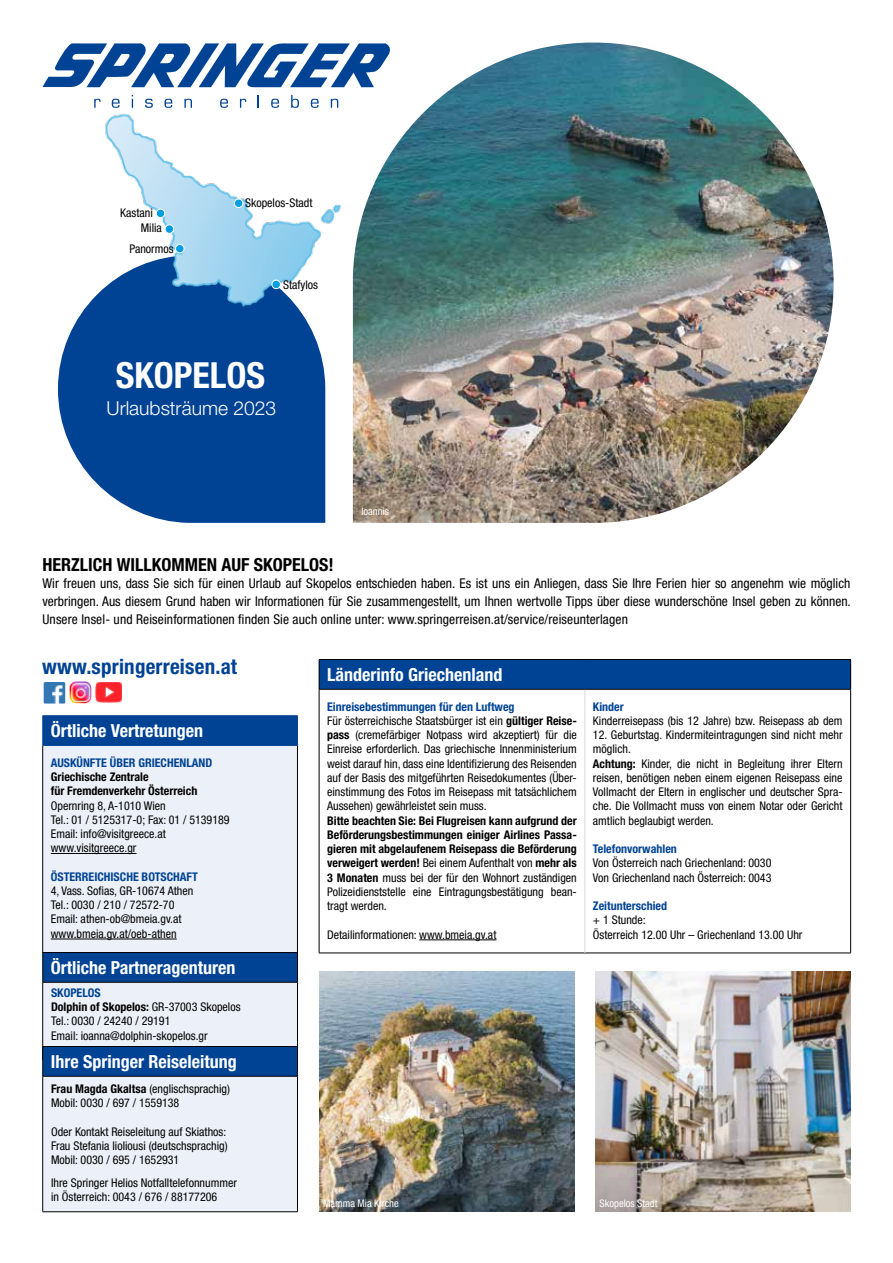
<style>
.page{position:relative;width:893px;height:1263px;background:#fff}
.page>*{position:absolute;margin:0;border:0;box-sizing:border-box;transform-origin:0 0}
.t1{font:700 condensed 36px "Helvetica Neue LT Pro";color:#fff}
.t2{font:700 condensed 21px "Helvetica Neue LT Pro";letter-spacing:.01em;color:#004394}
.t3{font:300 19.2px "Helvetica Neue LT Pro";color:#fff}
.t4{font:700 condensed 18px "Helvetica Neue LT Pro";color:#fff}
.t5{font:700 condensed 18px "Helvetica Neue LT Pro";color:#000}
.t6{font:condensed 13.5px/17.5px "Helvetica Neue LT Pro";letter-spacing:.01em;color:#000;text-align:justify}
.t7{font:condensed 12px/14.2px "Helvetica Neue LT Pro";color:#000}
.t8{font:700 condensed 12px/14.2px "Helvetica Neue LT Pro";color:#000}
.t9{font:700 condensed 12px "Helvetica Neue LT Pro";color:#004394}
.t10{font:condensed 10.5px "Helvetica Neue LT Pro";color:#fff}
.s1{font-weight:700;color:#004394}
.s2{font-weight:700}
.s3{font-weight:400}
</style>
<div class="page">
<img style="left:319px;top:972px;width:256px;height:240px">
<img style="left:595px;top:972px;width:255px;height:240px">
<img style="left:70px;top:681px;width:21px;height:22px">
<img style="left:44px;top:682px;width:21px;height:21px">
<img style="left:96px;top:682px;width:26px;height:20px">
<div style="left:43px;top:716px;width:254px;height:29px;background:#004394"></div>
<div style="left:43px;top:745px;width:254px;height:208px;background:#ecf1f9"></div>
<hr style="left:42px;top:746px;width:1px;height:206px;background:#000">
<hr style="left:297px;top:746px;width:1px;height:206px;background:#000">
<svg style="left:42px;top:716px;width:1px;height:29px"></svg>
<hr style="left:43px;top:715px;width:255px;height:1px;background:#004394">
<svg style="left:297px;top:716px;width:1px;height:29px"></svg>
<hr style="left:43px;top:745px;width:255px;height:1px;background:#004394">
<hr style="left:51px;top:853px;width:86px;height:1px;background:#000">
<hr style="left:51px;top:939px;width:126px;height:1px;background:#000">
<div style="left:319px;top:659px;width:532px;height:30px;background:#004394"></div>
<hr style="left:319px;top:689px;width:1px;height:264px;background:#000">
<hr style="left:850px;top:689px;width:1px;height:264px;background:#000">
<hr style="left:319px;top:953px;width:266px;height:1px;background:#000">
<hr style="left:585px;top:953px;width:266px;height:1px;background:#000">
<hr style="left:585px;top:689px;width:1px;height:264px;background:#d9dadb">
<hr style="left:319px;top:659px;width:266px;height:1px;background:#000">
<svg style="left:319px;top:660px;width:1px;height:29px"></svg>
<hr style="left:585px;top:659px;width:266px;height:1px;background:#000">
<svg style="left:850px;top:660px;width:1px;height:29px"></svg>
<hr style="left:319px;top:689px;width:266px;height:1px;background:#000">
<hr style="left:585px;top:689px;width:266px;height:1px;background:#000">
<hr style="left:419px;top:939px;width:77px;height:1px;background:#000">
<div style="left:43px;top:952px;width:254px;height:30px;background:#004394"></div>
<div style="left:43px;top:982px;width:254px;height:77px;background:#ecf1f9"></div>
<hr style="left:43px;top:952px;width:255px;height:1px;background:#000">
<svg style="left:42px;top:953px;width:1px;height:29px"></svg>
<svg style="left:297px;top:953px;width:1px;height:29px"></svg>
<hr style="left:43px;top:982px;width:255px;height:1px;background:#000">
<hr style="left:42px;top:982px;width:1px;height:77px;background:#000">
<hr style="left:297px;top:982px;width:1px;height:77px;background:#000">
<div style="left:43px;top:1046px;width:254px;height:30px;background:#004394"></div>
<div style="left:43px;top:1076px;width:254px;height:136px;background:#ecf1f9"></div>
<hr style="left:43px;top:1046px;width:255px;height:1px;background:#000">
<svg style="left:42px;top:1048px;width:1px;height:28px"></svg>
<svg style="left:297px;top:1059px;width:1px;height:17px"></svg>
<hr style="left:43px;top:1076px;width:255px;height:1px;background:#000">
<hr style="left:42px;top:1076px;width:1px;height:135px;background:#000">
<hr style="left:297px;top:1076px;width:1px;height:135px;background:#000">
<hr style="left:43px;top:1211px;width:255px;height:1px;background:#000">
<svg style="left:58px;top:306px;width:267px;height:217px;background:#17549d"></svg>
<svg style="left:94px;top:99px;width:7px;height:9px"></svg>
<svg style="left:112px;top:99px;width:8px;height:9px"></svg>
<svg style="left:132px;top:95px;width:1px;height:13px"></svg>
<svg style="left:145px;top:99px;width:8px;height:9px"></svg>
<svg style="left:164px;top:99px;width:8px;height:9px"></svg>
<svg style="left:184px;top:99px;width:8px;height:9px"></svg>
<svg style="left:220px;top:99px;width:8px;height:9px"></svg>
<svg style="left:240px;top:99px;width:6px;height:9px"></svg>
<svg style="left:258px;top:95px;width:1px;height:13px"></svg>
<svg style="left:271px;top:99px;width:8px;height:9px"></svg>
<svg style="left:291px;top:95px;width:8px;height:13px"></svg>
<svg style="left:311px;top:99px;width:8px;height:9px"></svg>
<svg style="left:331px;top:99px;width:7px;height:9px"></svg>
<svg style="left:43px;top:43px;width:310px;height:45px"></svg>
<img style="left:353px;top:43px;width:481px;height:480px">
<img style="left:87px;top:113px;width:255px;height:209px">
<div style="left:234px;top:199px;width:9px;height:9px;background:#009ee0;border-radius:50%"></div>
<div style="left:234px;top:199px;width:9px;height:9px;border:1px solid #fff;border-radius:50%"></div>
<div style="left:272px;top:280px;width:8px;height:9px;background:#009ee0;border-radius:50%"></div>
<div style="left:272px;top:280px;width:9px;height:9px;border:1px solid #fff;border-radius:50%"></div>
<div style="left:176px;top:244px;width:8px;height:9px;background:#009ee0;border-radius:50%"></div>
<div style="left:175px;top:244px;width:9px;height:9px;border:1px solid #fff;border-radius:50%"></div>
<div style="left:165px;top:225px;width:9px;height:8px;background:#009ee0;border-radius:50%"></div>
<div style="left:165px;top:225px;width:9px;height:9px;border:1px solid #fff;border-radius:50%"></div>
<div style="left:156px;top:209px;width:9px;height:9px;background:#009ee0;border-radius:50%"></div>
<div style="left:156px;top:209px;width:9px;height:9px;border:1px solid #fff;border-radius:50%"></div>
<p class="t7" style="left:120px;top:206px;width:34px">Kastani</p>
<p class="t7" style="left:141px;top:221px;width:23px">Milia</p>
<p class="t7" style="left:129px;top:242px;width:46px">Panormos</p>
<p class="t7" style="left:245px;top:196px;width:69px">Skopelos-Stadt</p>
<p class="t7" style="left:283px;top:277px;width:37px">Stafylos</p>
<h1 class="t1" style="left:116px;top:354px;width:151px">SKOPELOS</h1>
<h3 class="t3" style="left:106px;top:397px;width:171px">Urlaubsträume 2023</h3>
<p class="t10" style="left:361px;top:506px;width:29px">Ioannis</p>
<h3 class="t5" style="left:42px;top:554px;width:293px">HERZLICH WILLKOMMEN AUF SKOPELOS!</h3>
<p class="t6" style="left:42px;top:575px;width:810px">Wir freuen uns, dass Sie sich für einen Urlaub auf Skopelos entschieden haben. Es ist uns ein Anliegen, dass Sie Ihre Ferien hier so angenehm wie möglich verbringen. Aus diesem Grund haben wir Informationen für Sie zusammengestellt, um Ihnen wertvolle Tipps über diese wunderschöne Insel geben zu können.<br>Unsere Insel- und Reiseinformationen finden Sie auch online unter: www.springerreisen.at/service/reiseunterlagen</p>
<h2 class="t2" style="left:42px;top:654px;width:197px">www.springerreisen.at</h2>
<h3 class="t4" style="left:51px;top:720px;width:154px">Örtliche Vertretungen</h3>
<p class="t9" style="left:51px;top:755px;width:163px">AUSKÜNFTE ÜBER GRIECHENLAND</p>
<p class="t8" style="left:51px;top:770px;width:148px">Griechische Zentrale<br>für Fremdenverkehr Österreich</p>
<p class="t7" style="left:51px;top:798px;width:180px">Opernring 8, A-1010 Wien<br>Tel.: 01 / 5125317-0; Fax: 01 / 5139189<br>Email: info@visitgreece.at www.visitgreece.gr</p>
<p class="t9" style="left:51px;top:869px;width:148px">ÖSTERREICHISCHE BOTSCHAFT</p>
<p class="t7" style="left:51px;top:883px;width:144px">4, Vass. Sofias, GR-10674 Athen<br>Tel.: 0030 / 210 / 72572-70<br>Email: athen-ob@bmeia.gv.at www.bmeia.gv.at/oeb-athen</p>
<h3 class="t4" style="left:51px;top:957px;width:186px">Örtliche Partneragenturen</h3>
<p class="t7" style="left:51px;top:985px;width:191px"><span class="s1">SKOPELOS<br></span><span class="s2">Dolphin of Skopelos:</span> GR-37003 Skopelos<br>Tel.: 0030 / 24240 / 29191<br>Email: ioanna@dolphin-skopelos.gr</p>
<h3 class="t4" style="left:51px;top:1051px;width:187px">Ihre Springer Reiseleitung</h3>
<p class="t7" style="left:51px;top:1082px;width:181px"><span class="s2">Frau Magda Gkaltsa</span> (englischsprachig)<br>Mobil: 0030 / 697 / 1559138</p>
<p class="t7" style="left:51px;top:1124px;width:178px;text-align:justify">Oder Kontakt Reiseleitung auf Skiathos:<br>Frau Stefania Iioliousi (deutschsprachig)<br>Mobil: 0030 / 695 / 1652931</p>
<p class="t7" style="left:51px;top:1176px;width:187px">Ihre Springer Helios Notfalltelefonnummer in Österreich: 0043 / 676 / 88177206</p>
<h3 class="t4" style="left:327px;top:664px;width:177px">Länderinfo Griechenland</h3>
<p class="t7" style="left:327px;top:699px;width:251px"><span class="s1">Einreisebestimmungen für den Luftweg<br></span>Für österreichische Staatsbürger ist ein <span class="s2">gültiger Reise&shy;pass</span> (cremefärbiger Notpass wird akzeptiert) für die Einreise erforderlich. Das griechische Innenministerium weist darauf hin, dass eine Identifizierung des Reisenden auf der Basis des mitgeführten Reisedokumentes (Über&shy;einstimmung des Fotos im Reisepass mit tatsächlichem Aussehen) gewährleistet sein muss.</p>
<p class="t8" style="left:327px;top:813px;width:251px;text-align:justify">Bitte beachten Sie: Bei Flugreisen kann aufgrund der Beförderungsbestimmungen einiger Airlines Passa&shy;gieren mit abgelaufenem Reisepass die Beförderung verweigert werden! <span class="s3">Bei einem Aufenthalt von</span> mehr als 3 Monaten <span class="s3">muss bei der für den Wohnort zuständigen Polizeidienststelle eine Eintragungsbestätigung bean&shy;tragt werden.</span></p>
<p class="t7" style="left:327px;top:927px;width:171px">Detailinformationen: www.bmeia.gv.at</p>
<p class="t9" style="left:593px;top:699px;width:32px">Kinder</p>
<p class="t7" style="left:593px;top:713px;width:251px">Kinderreisepass (bis 12 Jahre) bzw. Reisepass ab dem</p>
<p class="t7" style="left:593px;top:727px;width:251px">12. Geburtstag. Kindermiteintragungen sind nicht mehr möglich.<br><span class="s2">Achtung:</span> Kinder, die nicht in Begleitung ihrer Eltern reisen, benötigen neben einem eigenen Reisepass eine Vollmacht der Eltern in englischer und deutscher Spra&shy;che. Die Vollmacht muss von einem Notar oder Gericht amtlich beglaubigt werden.</p>
<p class="t9" style="left:593px;top:841px;width:85px">Telefonvorwahlen</p>
<p class="t7" style="left:593px;top:856px;width:180px">Von Österreich nach Griechenland: 0030<br>Von Griechenland nach Österreich: 0043</p>
<p class="t9" style="left:593px;top:898px;width:76px">Zeitunterschied</p>
<p class="t7" style="left:593px;top:913px;width:211px">+ 1 Stunde:<br>Österreich 12.00 Uhr – Griechenland 13.00 Uhr</p>
<p class="t10" style="left:323px;top:1197px;width:77px">Mamma Mia Kirche</p>
<p class="t10" style="left:600px;top:1197px;width:59px">Skopelos Stadt</p>
</div>
